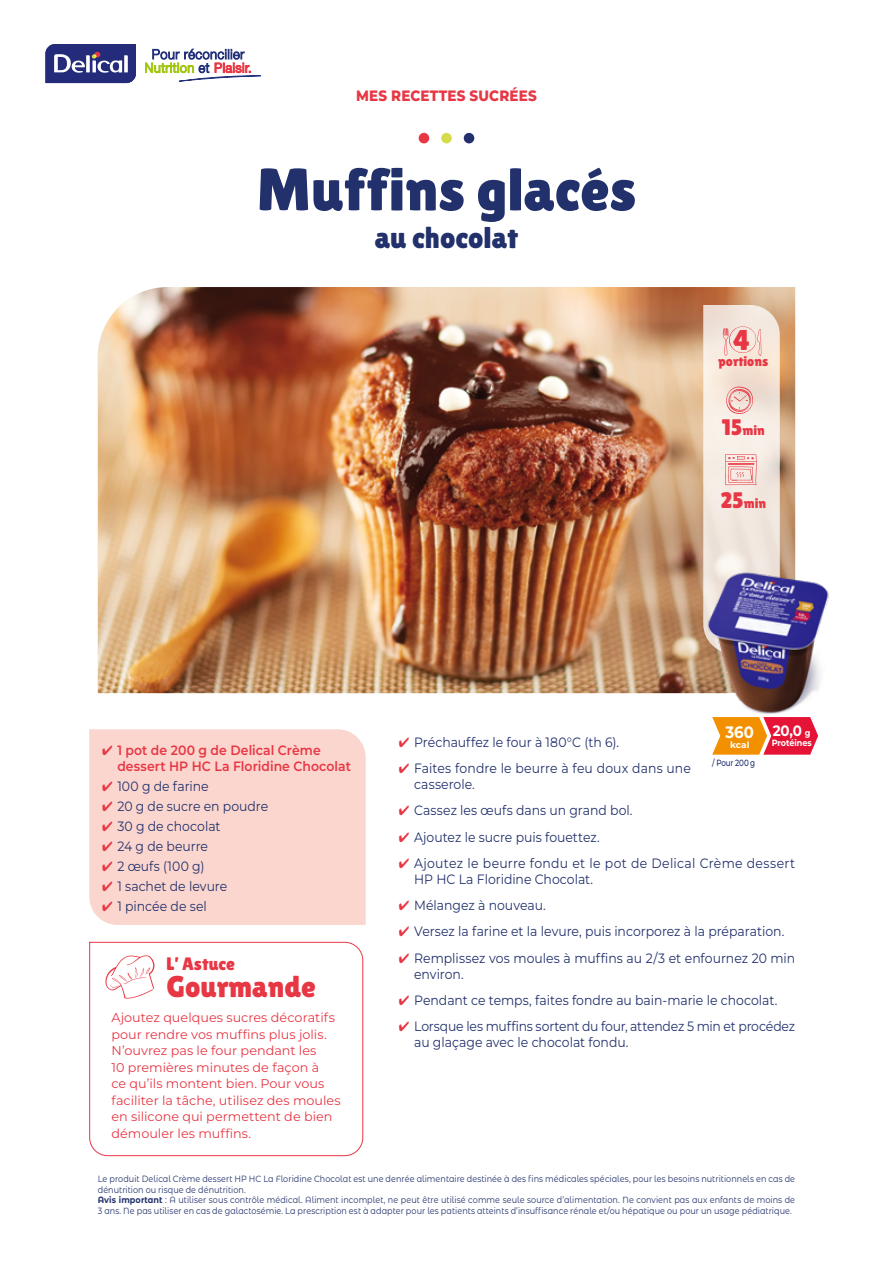
<style>
.page{position:relative;width:893px;height:1263px;background:#fff}
.page>*{position:absolute;margin:0;border:0;box-sizing:border-box;transform-origin:0 0}
.t1{font:60px "Lilita One";color:#22316c}
.t2{font:30px "Lilita One";color:#22316c}
.t3{font:30px "Lilita One";color:#e83744}
.t4{font:28.5px "Lilita One";color:#e83744}
.t5{font:18px "Lilita One";color:#e83744}
.t6{font:700 16.5px "Montserrat";color:#fff;scale:.9 1}
.t7{font:800 15px "Montserrat";letter-spacing:.015em;color:#e83744;scale:.9 1}
.t8{font:700 15px "Montserrat";color:#fff;scale:.9 1}
.t9{font:13.8px "Lilita One";color:#e83744}
.t10{font:13.5px/15.8px "Montserrat";color:#22316c;scale:.92 1}
.t11{font:13.5px/15.8px "Montserrat";letter-spacing:.02em;color:#22316c;scale:.92 1}
.t12{font:600 13.5px/15.8px "Montserrat";letter-spacing:.005em;color:#e83744;scale:.92 1}
.t13{font:12.75px/16.5px "Montserrat";letter-spacing:.005em;color:#e83744}
.t14{font:9px/10.5px "Montserrat Alternates";letter-spacing:.005em;color:#22316c;scale:.9 1}
.t15{font:500 9px "Montserrat";letter-spacing:-.015em;color:#22316c;scale:.8 1}
.t16{font:700 9px "Montserrat";letter-spacing:-.01em;color:#fff;scale:.9 1}
.t17{font:700 9px "Montserrat";letter-spacing:-.01em;color:#fff}
.s1{font-size:22.35px}
.s2{color:#e83744}
.s3{font-size:9px}
.s4{font-weight:700}
</style>
<div class="page">
<div style="left:419px;top:133px;width:10px;height:10px;background:#e83744;border-radius:50%"></div>
<div style="left:441px;top:133px;width:11px;height:10px;background:#d5db4a;border-radius:50%"></div>
<div style="left:464px;top:133px;width:10px;height:10px;background:#22316c;border-radius:50%"></div>
<svg style="left:45px;top:44px;width:91px;height:39px;background:#494f8f"></svg>
<svg style="left:145px;top:49px;width:116px;height:32px"></svg>
<img style="left:98px;top:287px;width:697px;height:406px">
<svg style="left:703px;top:305px;width:77px;height:247px;background:#f2e2d8"></svg>
<div style="left:89px;top:729px;width:277px;height:196px;background:#fbd6ce"></div>
<svg style="left:89px;top:941px;width:274px;height:215px"></svg>
<svg style="left:105px;top:955px;width:49px;height:43px"></svg>
<img style="left:678px;top:552px;width:151px;height:162px">
<svg style="left:712px;top:717px;width:106px;height:38px;background:#ee6636"></svg>
<p class="t7" style="left:356px;top:86px;width:203px">MES RECETTES SUCRÉES</p>
<h1 class="t1" style="left:257px;top:155px;width:381px">Muffins glacés</h1>
<h2 class="t2" style="left:375px;top:220px;width:145px">au chocolat</h2>
<h3 class="t4" style="left:733px;top:324px;width:19px">4</h3>
<p class="t9" style="left:718px;top:354px;width:51px">portions</p>
<p class="t9" style="left:722px;top:423px;width:45px"><span class="s1">15</span>min</p>
<p class="t9" style="left:720px;top:496px;width:47px"><span class="s1">25</span>min</p>
<p class="t12" style="left:117px;top:742px;width:255px;text-indent:-15px">✔ 1 pot de 200 g de Delical Crème dessert HP HC La Floridine Chocolat</p>
<p class="t10" style="left:102px;top:778px;width:117px"><span class="s2">✔</span> 100 g de farine</p>
<p class="t10" style="left:102px;top:798px;width:182px"><span class="s2">✔</span> 20 g de sucre en poudre</p>
<p class="t10" style="left:102px;top:818px;width:130px"><span class="s2">✔</span> 30 g de chocolat</p>
<p class="t10" style="left:102px;top:838px;width:117px"><span class="s2">✔</span> 24 g de beurre</p>
<p class="t10" style="left:102px;top:858px;width:113px"><span class="s2">✔</span> 2 œufs (100 g)</p>
<p class="t10" style="left:102px;top:878px;width:138px"><span class="s2">✔</span> 1 sachet de levure</p>
<p class="t10" style="left:102px;top:898px;width:115px"><span class="s2">✔</span> 1 pincée de sel</p>
<h3 class="t5" style="left:166px;top:954px;width:70px">L’Astuce</h3>
<h2 class="t3" style="left:166px;top:969px;width:151px">Gourmande</h2>
<p class="t13" style="left:111px;top:1009px;width:231px">Ajoutez quelques sucres décoratifs pour rendre vos muffins plus jolis.<br>N’ouvrez pas le four pendant les<br>10 premières minutes de façon à<br>ce qu’ils montent bien. Pour vous faciliter la tâche, utilisez des moules en silicone qui permettent de bien démouler les muffins.</p>
<p class="t8" style="left:773px;top:721px;width:43px">20,0 <span class="s3">g</span></p>
<p class="t16" style="left:772px;top:737px;width:46px">Protéines</p>
<p class="t6" style="left:725px;top:721px;width:33px">360</p>
<p class="t17" style="left:730px;top:739px;width:21px">kcal</p>
<p class="t10" style="left:399px;top:734px;width:241px"><span class="s2">✔</span> Préchauffez le four à 180°C (th 6).</p>
<p class="t10" style="left:414px;top:760px;width:302px;text-indent:-15px"><span class="s2">✔</span> Faites fondre le beurre à feu doux dans une casserole.</p>
<p class="t10" style="left:399px;top:802px;width:256px"><span class="s2">✔</span> Cassez les œufs dans un grand bol.</p>
<p class="t10" style="left:399px;top:828px;width:220px"><span class="s2">✔</span> Ajoutez le sucre puis fouettez.</p>
<p class="t11" style="left:414px;top:855px;width:416px;text-indent:-15px"><span class="s2">✔</span> Ajoutez le beurre fondu et le pot de Delical Crème dessert<br>HP HC La Floridine Chocolat.</p>
<p class="t10" style="left:399px;top:897px;width:161px"><span class="s2">✔</span> Mélangez à nouveau.</p>
<p class="t10" style="left:399px;top:923px;width:420px"><span class="s2">✔</span> Versez la farine et la levure, puis incorporez à la préparation.</p>
<p class="t10" style="left:414px;top:950px;width:416px;text-indent:-15px"><span class="s2">✔</span> Remplissez vos moules à muffins au 2/3 et enfournez 20 min environ.</p>
<p class="t10" style="left:399px;top:992px;width:413px"><span class="s2">✔</span> Pendant ce temps, faites fondre au bain-marie le chocolat.</p>
<p class="t10" style="left:414px;top:1018px;width:416px;text-indent:-15px"><span class="s2">✔</span> Lorsque les muffins sortent du four, attendez 5 min et procédez au glaçage avec le chocolat fondu.</p>
<p class="t15" style="left:712px;top:756px;width:55px">/ Pour 200 g</p>
<p class="t14" style="left:98px;top:1173px;width:776px">Le produit Delical Crème dessert HP HC La Floridine Chocolat est une denrée alimentaire destinée à des fins médicales spéciales, pour les besoins nutritionnels en cas de dénutrition ou risque de dénutrition.<br><span class="s4">Avis important</span> : A utiliser sous contrôle médical. Aliment incomplet, ne peut être utilisé comme seule source d’alimentation. Ne convient pas aux enfants de moins de 3 ans. Ne pas utiliser en cas de galactosémie. La prescription est à adapter pour les patients atteints d’insuffisance rénale et/ou hépatique ou pour un usage pédiatrique.</p>
</div>
